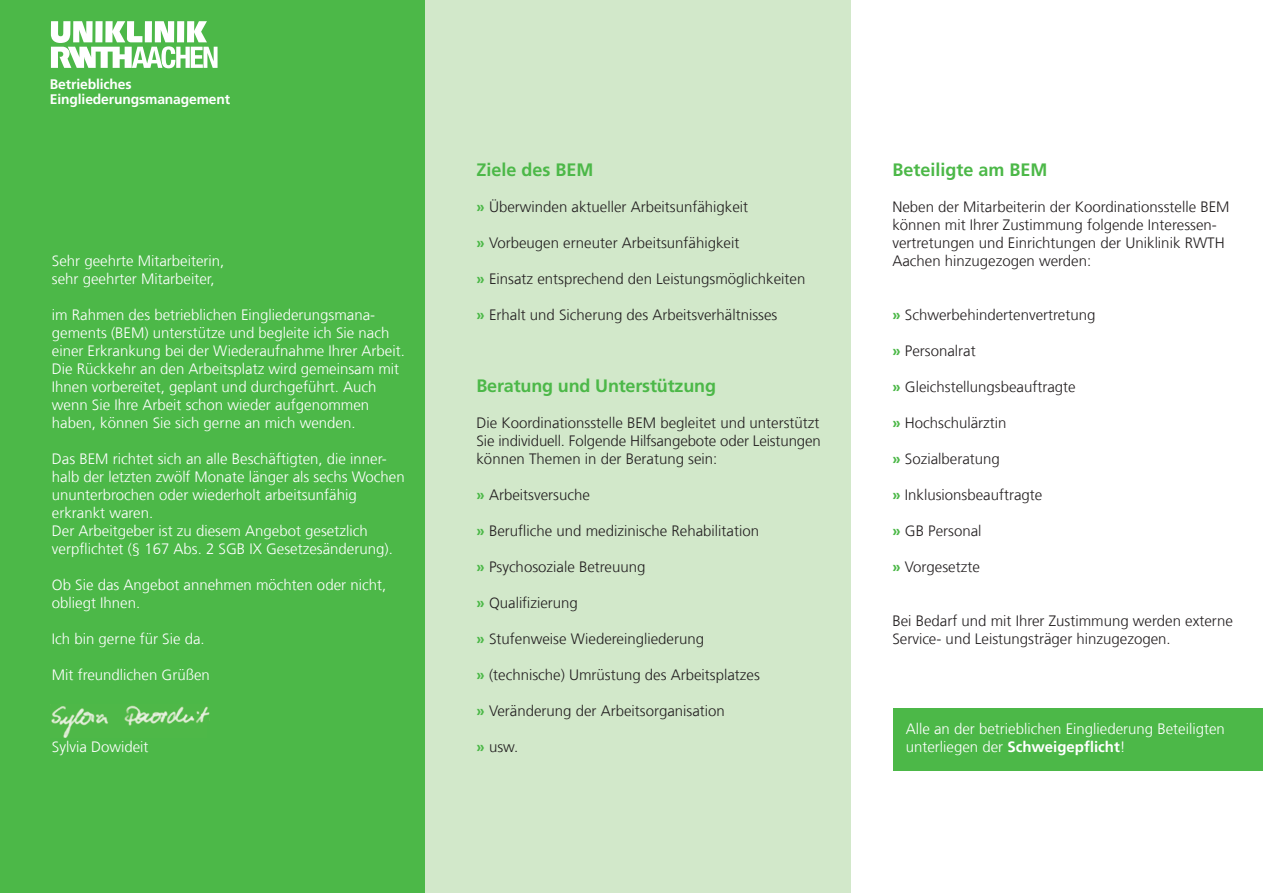
<style>
.page{position:relative;width:1263px;height:893px;background:#fff}
.page>*{position:absolute;margin:0;border:0;box-sizing:border-box;transform-origin:0 0}
.t1{font:700 18px "Frutiger LT Com";letter-spacing:-.01em;color:#4cb848}
.t2{font:300 15px/18px "Frutiger LT Com";color:#231f20}
.t3{font:300 15px/18px "Frutiger LT Com";color:#fff}
.t4{font:700 13.8px/15px "Frutiger LT Com";letter-spacing:-.01em;color:#fff}
.s1{font-weight:700;color:#4cb848}
.s2{font-weight:700}
</style>
<div class="page">
<div style="left:0;top:0;width:425px;height:893px;background:#4cb848"></div>
<div style="left:425px;top:0;width:425px;height:893px;background:#d2e8ca"></div>
<div style="left:893px;top:708px;width:370px;height:62px;background:#4cb848"></div>
<img style="left:51px;top:705px;width:158px;height:32px">
<div style="left:207px;top:721px;width:23px;height:19px;background:#4cb848"></div>
<svg style="left:51px;top:21px;width:167px;height:47px"></svg>
<p class="t4" style="left:50px;top:77px;width:182px">Betriebliches<br>Eingliederungsmanagement</p>
<p class="t3" style="left:52px;top:252px;width:174px">Sehr geehrte Mitarbeiterin, sehr geehrter Mitarbeiter,</p>
<p class="t3" style="left:52px;top:306px;width:354px">im Rahmen des betrieblichen Eingliederungsmana&shy;gements (BEM) unterstütze und begleite ich Sie nach einer Erkrankung bei der Wiederaufnahme Ihrer Arbeit.<br>Die Rückkehr an den Arbeitsplatz wird gemeinsam mit Ihnen vorbereitet, geplant und durchgeführt. Auch wenn Sie Ihre Arbeit schon wieder aufgenommen haben, können Sie sich gerne an mich wenden.</p>
<p class="t3" style="left:52px;top:450px;width:354px">Das BEM richtet sich an alle Beschäftigten, die inner&shy;halb der letzten zwölf Monate länger als sechs Wochen ununterbrochen oder wiederholt arbeitsunfähig erkrankt waren.<br>Der Arbeitgeber ist zu diesem Angebot gesetzlich verpflichtet (§ 167 Abs. 2 SGB IX Gesetzesänderung).</p>
<p class="t3" style="left:52px;top:576px;width:336px">Ob Sie das Angebot annehmen möchten oder nicht, obliegt Ihnen.</p>
<p class="t3" style="left:52px;top:630px;width:154px">Ich bin gerne für Sie da.</p>
<p class="t3" style="left:52px;top:666px;width:160px">Mit freundlichen Grüßen</p>
<p class="t3" style="left:52px;top:738px;width:98px">Sylvia Dowideit</p>
<p class="t1" style="left:476px;top:159px;width:119px">Ziele des BEM</p>
<p class="t2" style="left:476px;top:198px;width:273px"><span class="s1">»</span> Überwinden aktueller Arbeitsunfähigkeit</p>
<p class="t2" style="left:476px;top:234px;width:264px"><span class="s1">»</span> Vorbeugen erneuter Arbeitsunfähigkeit</p>
<p class="t2" style="left:476px;top:270px;width:330px"><span class="s1">»</span> Einsatz entsprechend den Leistungsmöglichkeiten</p>
<p class="t2" style="left:476px;top:306px;width:302px"><span class="s1">»</span> Erhalt und Sicherung des Arbeitsverhältnisses</p>
<p class="t1" style="left:476px;top:375px;width:241px">Beratung und Unterstützung</p>
<p class="t2" style="left:476px;top:414px;width:346px;text-align:justify">Die Koordinationsstelle BEM begleitet und unterstützt Sie individuell. Folgende Hilfsangebote oder Leistungen können Themen in der Beratung sein:</p>
<p class="t2" style="left:476px;top:486px;width:115px"><span class="s1">»</span> Arbeitsversuche</p>
<p class="t2" style="left:476px;top:522px;width:284px"><span class="s1">»</span> Berufliche und medizinische Rehabilitation</p>
<p class="t2" style="left:476px;top:558px;width:170px"><span class="s1">»</span> Psychosoziale Betreuung</p>
<p class="t2" style="left:476px;top:594px;width:103px"><span class="s1">»</span> Qualifizierung</p>
<p class="t2" style="left:476px;top:630px;width:229px"><span class="s1">»</span> Stufenweise Wiedereingliederung</p>
<p class="t2" style="left:476px;top:666px;width:285px"><span class="s1">»</span> (technische) Umrüstung des Arbeitsplatzes</p>
<p class="t2" style="left:476px;top:702px;width:250px"><span class="s1">»</span> Veränderung der Arbeitsorganisation</p>
<p class="t2" style="left:476px;top:738px;width:43px"><span class="s1">»</span> usw.</p>
<p class="t1" style="left:892px;top:159px;width:157px">Beteiligte am BEM</p>
<p class="t2" style="left:892px;top:198px;width:339px">Neben der Mitarbeiterin der Koordinationsstelle BEM können mit Ihrer Zustimmung folgende Interessen&shy;vertretungen und Einrichtungen der Uniklinik RWTH Aachen hinzugezogen werden:</p>
<p class="t2" style="left:892px;top:306px;width:205px"><span class="s1">»</span> Schwerbehindertenvertretung</p>
<p class="t2" style="left:892px;top:342px;width:85px"><span class="s1">»</span> Personalrat</p>
<p class="t2" style="left:892px;top:378px;width:185px"><span class="s1">»</span> Gleichstellungsbeauftragte</p>
<p class="t2" style="left:892px;top:414px;width:116px"><span class="s1">»</span> Hochschulärztin</p>
<p class="t2" style="left:892px;top:450px;width:109px"><span class="s1">»</span> Sozialberatung</p>
<p class="t2" style="left:892px;top:486px;width:152px"><span class="s1">»</span> Inklusionsbeauftragte</p>
<p class="t2" style="left:892px;top:522px;width:91px"><span class="s1">»</span> GB Personal</p>
<p class="t2" style="left:892px;top:558px;width:89px"><span class="s1">»</span> Vorgesetzte</p>
<p class="t2" style="left:892px;top:612px;width:342px">Bei Bedarf und mit Ihrer Zustimmung werden externe<br>Service- und Leistungsträger hinzugezogen.</p>
<p class="t3" style="left:906px;top:720px;width:321px">Alle an der betrieblichen Eingliederung Beteiligten unterliegen der <span class="s2">Schweigepflicht</span>!</p>
</div>
